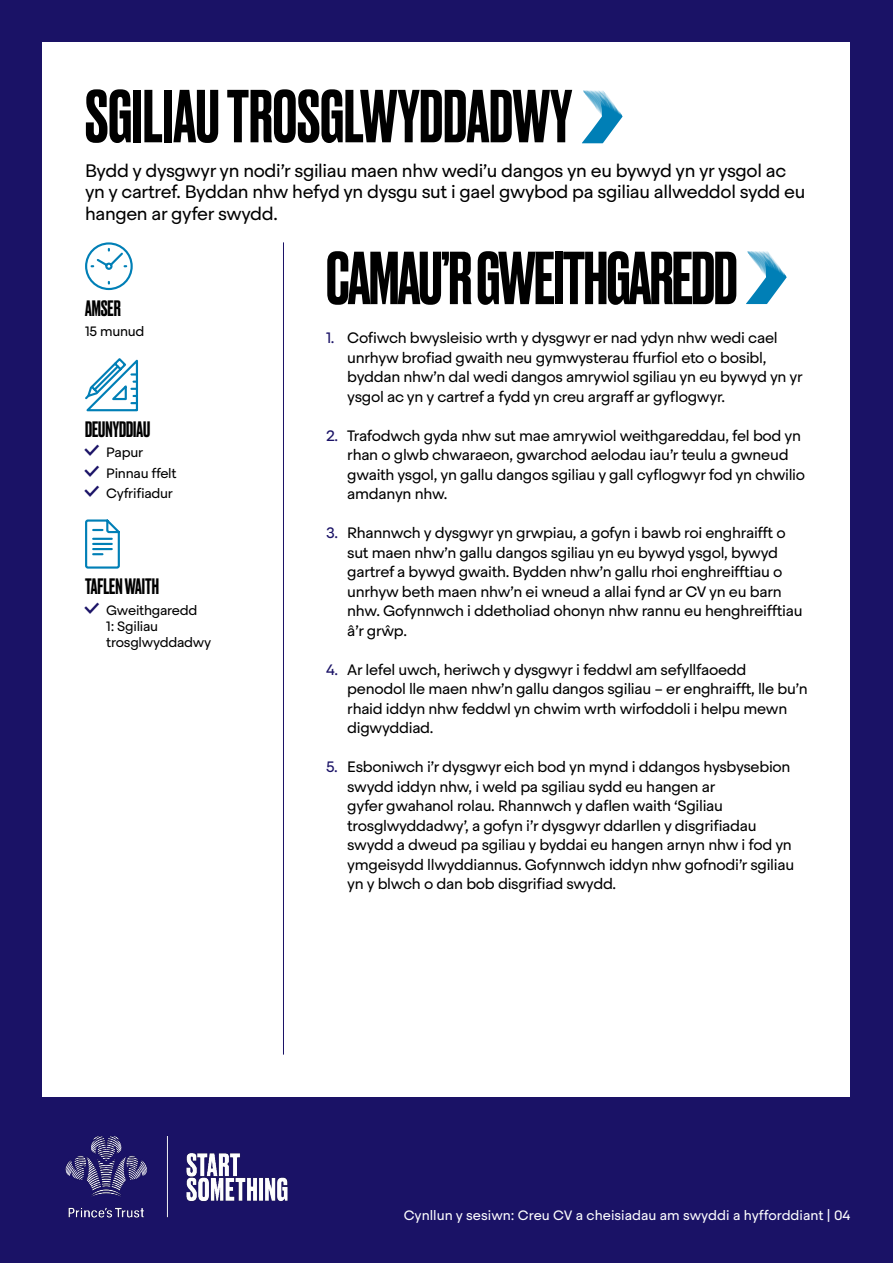
<style>
.page{position:relative;width:893px;height:1263px;background:#1a1266}
.page>*{position:absolute;margin:0;border:0;box-sizing:border-box;transform-origin:0 0}
.t1{font:500 70.5px "Druk";letter-spacing:-.005em;color:#000}
.t2{font:500 21px "Druk";color:#000}
.t3{font:18px/21.6px "Steradian";letter-spacing:-.02em;color:#000}
.t4{font:15px/19.5px "Steradian";letter-spacing:-.02em;color:#000}
.t5{font:13.5px/20.4px "Steradian";letter-spacing:-.02em;color:#000}
.t6{font:13.5px "Steradian";color:#fff}
.s1{color:#1a1266}
</style>
<div class="page">
<div style="left:43px;top:43px;width:807px;height:1054px;background:#fff"></div>
<svg style="left:582px;top:90px;width:41px;height:53px"></svg>
<svg style="left:746px;top:251px;width:41px;height:53px"></svg>
<hr style="left:283px;top:242px;width:1px;height:812px;background:#1a1266">
<svg style="left:85px;top:242px;width:48px;height:49px"></svg>
<svg style="left:85px;top:358px;width:53px;height:54px"></svg>
<svg style="left:85px;top:519px;width:35px;height:50px"></svg>
<img style="left:65px;top:1136px;width:223px;height:82px">
<h1 class="t1" style="left:85px;top:68px;width:488px">SGILIAU TROSGLWYDDADWY</h1>
<p class="t3" style="left:85px;top:159px;width:722px">Bydd y dysgwyr yn nodi’r sgiliau maen nhw wedi’u dangos yn eu bywyd yn yr ysgol ac yn y cartref. Byddan nhw hefyd yn dysgu sut i gael gwybod pa sgiliau allweddol sydd eu hangen ar gyfer swydd.</p>
<h2 class="t2" style="left:85px;top:293px;width:37px">AMSER</h2>
<p class="t5" style="left:85px;top:321px;width:61px">15 munud</p>
<h2 class="t2" style="left:85px;top:415px;width:67px">DEUNYDDIAU</h2>
<p class="t5" style="left:106px;top:442px;width:72px">Papur<br>Pinnau ffelt<br>Cyfrifiadur</p>
<h2 class="t2" style="left:85px;top:572px;width:75px">TAFLEN WAITH</h2>
<p class="t5" style="left:106px;top:602px;width:106px;line-height:16.2px">Gweithgaredd<br>1: Sgiliau trosglwyddadwy</p>
<h1 class="t1" style="left:326px;top:230px;width:413px">CAMAU’R GWEITHGAREDD</h1>
<p class="t4" style="left:347px;top:328px;width:457px;text-indent:-21px"><span class="s1">1.</span> Cofiwch bwysleisio wrth y dysgwyr er nad ydyn nhw wedi cael unrhyw brofiad gwaith neu gymwysterau ffurfiol eto o bosibl, byddan nhw’n dal wedi dangos amrywiol sgiliau yn eu bywyd yn yr ysgol ac yn y cartref a fydd yn creu argraff ar gyflogwyr.</p>
<p class="t4" style="left:347px;top:426px;width:459px;text-indent:-21px"><span class="s1">2.</span> Trafodwch gyda nhw sut mae amrywiol weithgareddau, fel bod yn rhan o glwb chwaraeon, gwarchod aelodau iau’r teulu a gwneud gwaith ysgol, yn gallu dangos sgiliau y gall cyflogwyr fod yn chwilio amdanyn nhw.</p>
<p class="t4" style="left:347px;top:523px;width:457px;text-indent:-21px"><span class="s1">3.</span> Rhannwch y dysgwyr yn grwpiau, a gofyn i bawb roi enghraifft o sut maen nhw’n gallu dangos sgiliau yn eu bywyd ysgol, bywyd gartref a bywyd gwaith. Bydden nhw’n gallu rhoi enghreifftiau o unrhyw beth maen nhw’n ei wneud a allai fynd ar CV yn eu barn nhw. Gofynnwch i ddetholiad ohonyn nhw rannu eu henghreifftiau â’r grŵp.</p>
<p class="t4" style="left:347px;top:660px;width:462px;text-indent:-21px"><span class="s1">4.</span> Ar lefel uwch, heriwch y dysgwyr i feddwl am sefyllfaoedd penodol lle maen nhw’n gallu dangos sgiliau – er enghraifft, lle bu’n rhaid iddyn nhw feddwl yn chwim wrth wirfoddoli i helpu mewn digwyddiad.</p>
<p class="t4" style="left:347px;top:757px;width:448px;text-indent:-21px"><span class="s1">5.</span> Esboniwch i’r dysgwyr eich bod yn mynd i ddangos hysbysebion swydd iddyn nhw, i weld pa sgiliau sydd eu hangen ar<br>gyfer gwahanol rolau. Rhannwch y daflen waith ‘Sgiliau trosglwyddadwy’, a gofyn i’r dysgwyr ddarllen y disgrifiadau swydd a dweud pa sgiliau y byddai eu hangen arnyn nhw i fod yn ymgeisydd llwyddiannus. Gofynnwch iddyn nhw gofnodi’r sgiliau yn y blwch o dan bob disgrifiad swydd.</p>
<p class="t6" style="left:404px;top:1207px;width:448px">Cynllun y sesiwn: Creu CV a cheisiadau am swyddi a hyfforddiant | 04</p>
</div>
